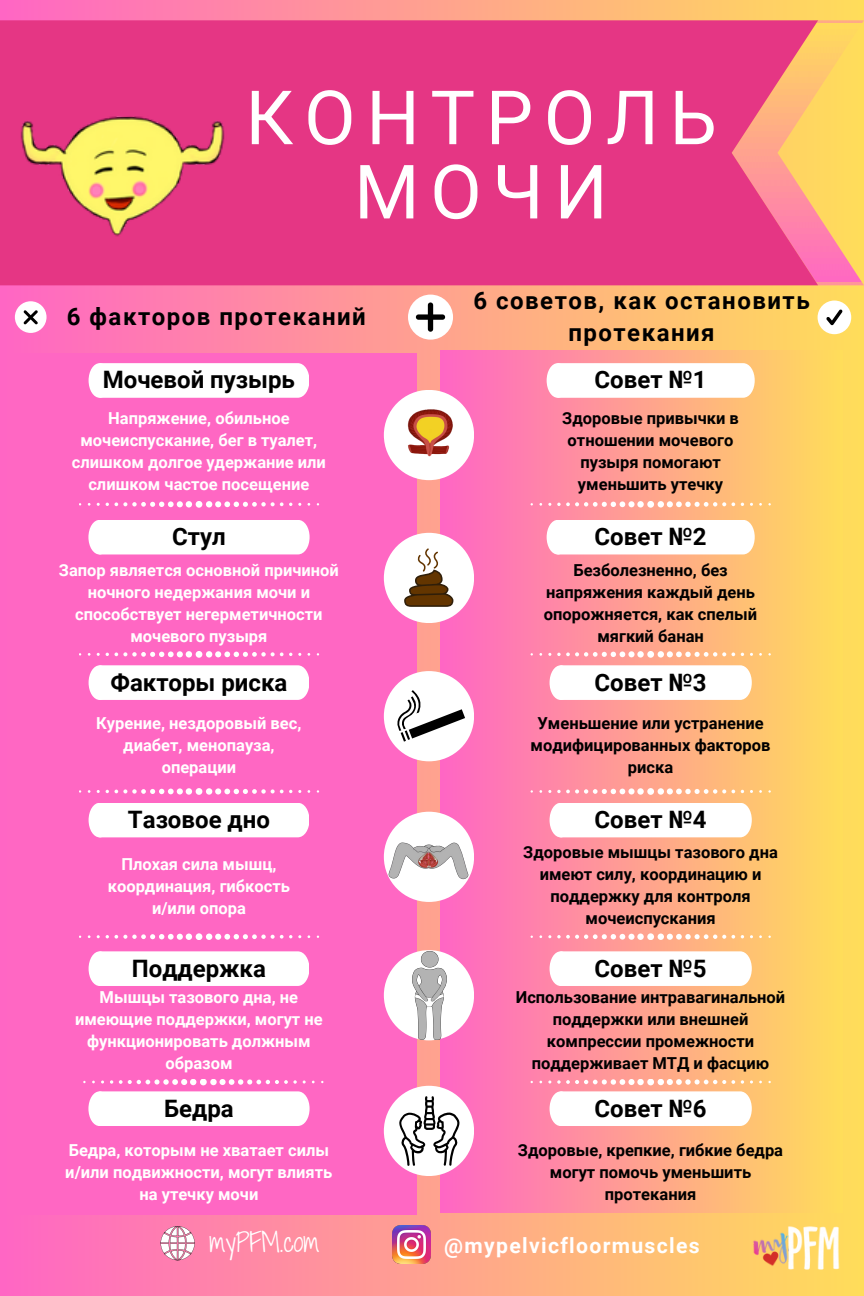
<style>
.page{position:relative;width:864px;height:1296px;background:#fff}
.page>*{position:absolute;margin:0;border:0;box-sizing:border-box;transform-origin:0 0}
.t1{font:75px/74.4px "Roboto";letter-spacing:.145em;color:#fff;text-align:center}
.t2{font:25.2px "Shadows Into Light Two";color:#fff}
.t3{font:700 24px "Roboto";color:#000}
.t4{font:700 24px/32.1px "Roboto";letter-spacing:.06em;color:#000;text-align:center}
.t5{font:700 21.3px "Roboto";letter-spacing:.06em;color:#fff}
.t6{font:700 16.5px/21.9px "Roboto";color:#fff;text-align:center}
.t7{font:700 16.5px/21.9px "Roboto";color:#000;text-align:center}
</style>
<div class="page">
<div style="left:0;top:0;width:864px;height:1296px;background:linear-gradient(to right,#ff66c4,#ffdd5a)"></div>
<div style="left:440px;top:351px;width:403px;height:862px;background:linear-gradient(to right,#ff66c5,#ffdd5a)"></div>
<div style="left:14px;top:353px;width:403px;height:862px;background:#ff67c3"></div>
<svg style="left:818px;top:20px;width:46px;height:265px;background:#fecb69"></svg>
<div style="left:0;top:20px;width:818px;height:265px;background:#e53684"></div>
<div style="left:408px;top:295px;width:45px;height:45px;background:#fff;border-radius:50%"></div>
<div style="left:818px;top:301px;width:33px;height:33px;background:#fff;border-radius:50%"></div>
<svg style="left:826px;top:309px;width:17px;height:16px"></svg>
<div style="left:384px;top:390px;width:90px;height:90px;background:#fff;border-radius:50%"></div>
<div style="left:384px;top:533px;width:90px;height:90px;background:#fff;border-radius:50%"></div>
<div style="left:384px;top:671px;width:90px;height:90px;background:#fff;border-radius:50%"></div>
<div style="left:384px;top:812px;width:90px;height:90px;background:#fff;border-radius:50%"></div>
<div style="left:384px;top:950px;width:90px;height:90px;background:#fff;border-radius:50%"></div>
<div style="left:384px;top:1086px;width:90px;height:90px;background:#fff;border-radius:50%"></div>
<svg style="left:547px;top:363px;width:208px;height:35px"></svg>
<svg style="left:89px;top:363px;width:220px;height:35px;background:#fffafd"></svg>
<div style="left:15px;top:301px;width:32px;height:32px;background:#fff;border-radius:50%"></div>
<svg style="left:24px;top:310px;width:14px;height:15px"></svg>
<svg style="left:79px;top:501px;width:240px;height:7px"></svg>
<svg style="left:79px;top:651px;width:240px;height:7px"></svg>
<svg style="left:79px;top:788px;width:240px;height:7px"></svg>
<svg style="left:79px;top:933px;width:240px;height:7px"></svg>
<svg style="left:83px;top:1079px;width:240px;height:6px"></svg>
<div style="left:88px;top:520px;width:222px;height:34px;background:#fff"></div>
<svg style="left:547px;top:520px;width:208px;height:34px"></svg>
<svg style="left:531px;top:501px;width:240px;height:7px"></svg>
<svg style="left:531px;top:651px;width:240px;height:7px"></svg>
<svg style="left:531px;top:788px;width:240px;height:7px"></svg>
<svg style="left:531px;top:933px;width:240px;height:7px"></svg>
<svg style="left:531px;top:1079px;width:240px;height:6px"></svg>
<svg style="left:89px;top:665px;width:220px;height:35px;background:#fffafd"></svg>
<svg style="left:550px;top:665px;width:202px;height:35px"></svg>
<div style="left:89px;top:803px;width:220px;height:34px;background:#fff"></div>
<div style="left:89px;top:951px;width:220px;height:35px;background:#fff"></div>
<div style="left:88px;top:1091px;width:222px;height:35px;background:#fff"></div>
<svg style="left:550px;top:803px;width:202px;height:34px"></svg>
<svg style="left:550px;top:951px;width:202px;height:35px"></svg>
<svg style="left:550px;top:1091px;width:202px;height:35px"></svg>
<img style="left:745px;top:1214px;width:104px;height:69px">
<svg style="left:161px;top:1226px;width:35px;height:35px"></svg>
<img style="left:393px;top:1226px;width:38px;height:38px">
<svg style="left:404px;top:548px;width:49px;height:59px"></svg>
<img style="left:407px;top:409px;width:46px;height:48px">
<svg style="left:397px;top:690px;width:68px;height:52px"></svg>
<svg style="left:416px;top:302px;width:29px;height:30px"></svg>
<svg style="left:399px;top:1096px;width:61px;height:70px"></svg>
<img style="left:383px;top:825px;width:102px;height:63px">
<img style="left:412px;top:951px;width:34px;height:88px">
<img style="left:21px;top:116px;width:204px;height:121px">
<p class="t1" style="left:245px;top:81px;width:473px">КОНТРОЛЬ<br>МОЧИ</p>
<p class="t4" style="left:67px;top:301px;width:300px">6 факторов протеканий</p>
<p class="t4" style="left:473px;top:285px;width:338px">6 советов, как остановить протекания</p>
<p class="t3" style="left:103px;top:366px;width:194px">Мочевой пузырь</p>
<h2 class="t3" style="left:595px;top:366px;width:114px">Совет №1</h2>
<p class="t6" style="left:72px;top:408px;width:256px">Напряжение, обильное мочеиспускание, бег в туалет, слишком долгое удержание или слишком частое посещение</p>
<h2 class="t7" style="left:562px;top:408px;width:178px">Здоровые привычки в отношении мочевого пузыря помогают уменьшить утечку</h2>
<p class="t3" style="left:172px;top:523px;width:55px">Стул</p>
<h2 class="t6" style="left:59px;top:560px;width:282px">Запор является основной причиной ночного недержания мочи и способствует негерметичности мочевого пузыря</h2>
<p class="t3" style="left:595px;top:523px;width:114px">Совет №2</p>
<p class="t7" style="left:544px;top:560px;width:215px">Безболезненно, без напряжения каждый день опорожняется, как спелый мягкий банан</p>
<h2 class="t3" style="left:110px;top:668px;width:179px">Факторы риска</h2>
<p class="t6" style="left:96px;top:712px;width:207px">Курение, нездоровый вес, диабет, менопауза, операции</p>
<h2 class="t3" style="left:128px;top:806px;width:143px">Тазовое дно</h2>
<h2 class="t6" style="left:108px;top:853px;width:184px">Плохая сила мышц, координация, гибкость и/или опора</h2>
<p class="t3" style="left:132px;top:954px;width:136px">Поддержка</p>
<h2 class="t3" style="left:595px;top:668px;width:114px">Совет №3</h2>
<p class="t7" style="left:531px;top:712px;width:241px">Уменьшение или устранение модифицированных факторов риска</p>
<p class="t3" style="left:595px;top:806px;width:114px">Совет №4</p>
<p class="t7" style="left:523px;top:841px;width:256px">Здоровые мышцы тазового дна имеют силу, координацию и поддержку для контроля мочеиспускания</p>
<h2 class="t3" style="left:595px;top:954px;width:114px">Совет №5</h2>
<h2 class="t6" style="left:75px;top:986px;width:249px">Мышцы тазового дна, не имеющие поддержки, могут не функционировать должным образом</h2>
<p class="t7" style="left:516px;top:986px;width:271px">Использование интравагинальной поддержки или внешней компрессии промежности поддерживает МТД и фасцию</p>
<h2 class="t3" style="left:164px;top:1094px;width:71px">Бедра</h2>
<p class="t3" style="left:595px;top:1094px;width:114px">Совет №6</p>
<h2 class="t6" style="left:65px;top:1140px;width:269px">Бедра, которым не хватает силы и/или подвижности, могут влиять на утечку мочи</h2>
<p class="t7" style="left:518px;top:1140px;width:267px">Здоровые, крепкие, гибкие бедра могут помочь уменьшить протекания</p>
<h2 class="t2" style="left:210px;top:1224px;width:111px">myPFM.com</h2>
<p class="t5" style="left:444px;top:1233px;width:257px">@mypelvicfloormuscles</p>
</div>
